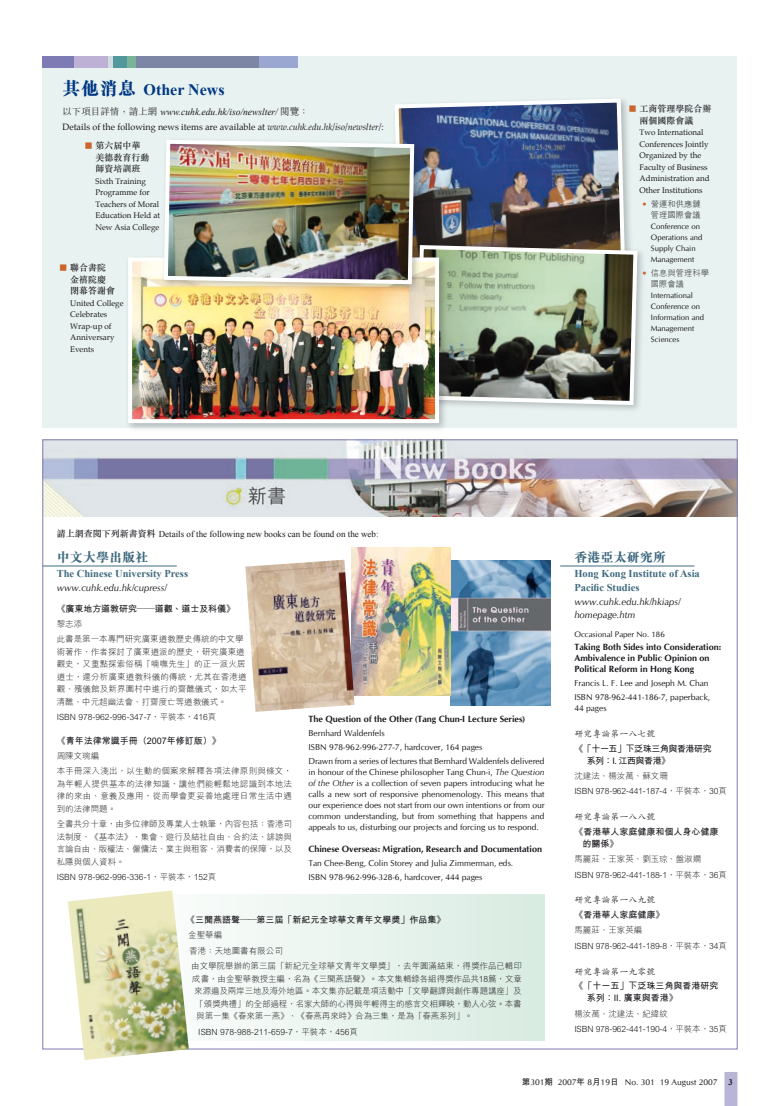
<style>
.page{position:relative;width:780px;height:1106px;background:#fff}
.page>*{position:absolute;margin:0;border:0;box-sizing:border-box;transform-origin:0 0}
.t1{font:700 16px "Times New Roman";color:#003883}
.t2{font:800 13px "M Sung";letter-spacing:.01em;color:#3f6a7f}
.t3{font:700 10.5px/14px "Times New Roman";color:#3f6a7f}
.t4{font:italic 9.5px/12.5px "CG Omega";color:#1a171c}
.t5{font:italic 9.5px "Times New Roman";color:#1a171c}
.t6{font:700 9px/11px "CG Omega";color:#1a171c}
.t7{font:700 9px/12px "M Hei";color:#1a171c}
.t8{font:9px "Palatino";color:#1a171c}
.t9{font:9px "Times New Roman";color:#1a171c}
.t10{font:500 9px/11.5px "M Sung";color:#1a171c}
.t11{font:500 9px "M Kai";color:#1a171c}
.t12{font:700 9px/12px "M Hei";letter-spacing:-.05em;color:#1a171c}
.t13{font:300 8.5px/12.5px "M Hei";color:#1a171c}
.t14{font:8.5px/11px "CG Omega";color:#1a171c}
.t15{font:300 8.5px/15.3px "M Hei";letter-spacing:.025em;color:#1a171c}
.t16{font:700 8.5px "Times New Roman";color:#1a171c}
.t17{font:300 8.3px/11px "M Hei";color:#1a171c;text-align:right}
.t18{font:8px/11.5px "Palatino";color:#1a171c}
.t19{font:8px "CG Omega";color:#1a171c}
.t20{font:7.8px/11px "CG Omega";color:#1a171c}
.s1{font-family:"M Sung";font-weight:800;font-size:18px}
.s2{font-family:"M Sung";font-weight:300;font-style:normal}
.s3{font-style:italic}
.s4{color:#cb652d}
.s5{font-family:"CG Omega";font-weight:400;color:#cb652d}
.s6{font-family:"M Sung";font-weight:500}
.s7{font-family:"M Hei";font-weight:700}
</style>
<div class="page">
<div style="left:724px;top:1071px;width:13px;height:35px;background:#b8b5d7"></div>
<div style="left:43px;top:57px;width:694px;height:371px;background:#e8f2f1"></div>
<img style="left:45px;top:441px;width:690px;height:75px">
<hr style="left:43px;top:565px;width:134px;height:1px;background:#3f6a7f">
<div style="left:74px;top:57px;width:35px;height:11px;background:#bdb2d5"></div>
<div style="left:113px;top:57px;width:14px;height:11px;background:#53999b"></div>
<div style="left:127px;top:57px;width:10px;height:11px;background:#79b498"></div>
<div style="left:137px;top:57px;width:124px;height:11px;background:#7e86a5"></div>
<div style="left:260px;top:57px;width:38px;height:11px;background:#9aa8d1"></div>
<div style="left:43px;top:57px;width:31px;height:11px;background:#7e7bb4"></div>
<div style="left:108px;top:57px;width:5px;height:11px;background:#d1dce2"></div>
<div style="left:391px;top:95px;width:242px;height:181px;background:#1a171c;opacity:.25"></div>
<img style="left:392px;top:96px;width:235px;height:145px">
<svg style="left:228px;top:894px;width:316px;height:146px"></svg>
<div style="left:412px;top:241px;width:233px;height:172px;background:#1a171c;opacity:.25"></div>
<img style="left:422px;top:243px;width:217px;height:164px">
<div style="left:125px;top:254px;width:322px;height:177px;background:#1a171c;opacity:.25"></div>
<img style="left:133px;top:262px;width:301px;height:156px">
<div style="left:128px;top:257px;width:311px;height:166px;border:4px solid #fff"></div>
<div style="left:160px;top:136px;width:262px;height:156px;background:#1a171c;opacity:.25"></div>
<img style="left:162px;top:138px;width:254px;height:148px">
<hr style="left:560px;top:565px;width:134px;height:1px;background:#3f6a7f">
<svg style="left:659px;top:855px;width:8px;height:8px"></svg>
<img style="left:451px;top:561px;width:99px;height:144px">
<img style="left:351px;top:547px;width:100px;height:149px">
<img style="left:245px;top:559px;width:109px;height:152px">
<img style="left:68px;top:890px;width:121px;height:170px">
<h1 class="t1" style="left:62px;top:79px;width:164px"><span class="s1">其他消息</span> Other News</h1>
<p class="t5" style="left:62px;top:106px;width:248px"><span class="s2">以下項目詳情，請上網</span> www.cuhk.edu.hk/iso/newslter/ <span class="s2">閱覽：</span></p>
<p class="t8" style="left:62px;top:121px;width:323px">Details of the following news items are available at <span class="s3">www.cuhk.edu.hk/iso/newslter/</span>:</p>
<p class="t10" style="left:95px;top:141px;width:55px;text-indent:-11px"><span class="s4">■</span> 第六屆中華美德教育行動師資培訓班</p>
<p class="t18" style="left:95px;top:175px;width:66px">Sixth Training<br>Programme for<br>Teachers of Moral<br>Education Held at<br>New Asia College</p>
<p class="t10" style="left:70px;top:263px;width:46px;text-indent:-11px"><span class="s4">■</span> 聯合書院金禧院慶閉幕答謝會</p>
<p class="t18" style="left:70px;top:297px;width:55px">United College<br>Celebrates<br>Wrap-up of<br>Anniversary<br>Events</p>
<p class="t10" style="left:639px;top:104px;width:73px;text-indent:-11px"><span class="s4">■</span> 工商管理學院合辦兩個國際會議</p>
<p class="t18" style="left:639px;top:127px;width:72px">Two International<br>Conferences Jointly<br>Organized by the<br>Faculty of Business<br>Administration and<br>Other Institutions</p>
<p class="t17" style="left:642px;top:198px;width:60px"><span class="s5">•</span> 營運和供應鏈管理國際會議</p>
<p class="t20" style="left:651px;top:221px;width:53px">Conference on<br>Operations and<br>Supply Chain<br>Management</p>
<p class="t17" style="left:651px;top:267px;width:60px;text-align:left;text-indent:-9px"><span class="s5">•</span> 信息與管理科學國際會議</p>
<p class="t20" style="left:651px;top:289px;width:55px">International<br>Conference on<br>Information and<br>Management<br>Sciences</p>
<p class="t9" style="left:57px;top:527px;width:323px"><span class="s6">請上網查閱下列新書資料</span> Details of the following new books can be found on the web:</p>
<h2 class="t2" style="left:57px;top:550px;width:93px">中文大學出版社</h2>
<p class="t3" style="left:57px;top:566px;width:133px">The Chinese University Press</p>
<p class="t4" style="left:57px;top:581px;width:112px">www.cuhk.edu.hk/cupress/</p>
<p class="t7" style="left:57px;top:602px;width:180px">《廣東地方道教研究──道觀、道士及科儀》</p>
<p class="t13" style="left:57px;top:616px;width:188px;line-height:15.3px">黎志添<br>此書是第一本專門研究廣東道教歷史傳統的中文學</p>
<p class="t13" style="left:57px;top:645px;width:191px">術著作，作者探討了廣東道派的歷史，研究廣東道觀史，又重點探索俗稱「喃嘸先生」的正一派火居道士，還分析廣東道教科儀的傳統，尤其在香港道觀、殯儀館及新界圍村中進行的齋醮儀式，如太平清醮、中元超幽法會、打齋度亡等道教儀式。</p>
<p class="t13" style="left:57px;top:711px;width:161px">ISBN 978-962-996-347-7，平裝本，416頁</p>
<p class="t7" style="left:57px;top:734px;width:166px">《青年法律常識手冊（2007年修訂版）》</p>
<p class="t15" style="left:57px;top:748px;width:237px">周陳文琬編<br>本手冊深入淺出，以生動的個案來解釋各項法律原則與條文，</p>
<p class="t13" style="left:57px;top:777px;width:237px;text-align:justify">為年輕人提供基本的法律知識，讓他們能輕鬆地認識到本地法律的來由、意義及應用，從而學會更妥善地處理日常生活中遇到的法律問題。</p>
<p class="t13" style="left:57px;top:818px;width:237px;text-align:justify">全書共分十章，由多位律師及專業人士執筆，內容包括：香港司法制度、《基本法》、集會、遊行及結社自由、合約法、誹謗與言論自由、版權法、僱傭法、業主與租客、消費者的保障，以及私隱與個人資料。</p>
<p class="t13" style="left:57px;top:870px;width:161px">ISBN 978-962-996-336-1，平裝本，152頁</p>
<p class="t6" style="left:308px;top:713px;width:218px">The Question of the Other (Tang Chun-I Lecture Series)</p>
<p class="t14" style="left:308px;top:726px;width:237px;line-height:13.8px">Bernhard Waldenfels<br>ISBN 978-962-996-277-7, hardcover, 164 pages<br>Drawn from a series of lectures that Bernhard Waldenfels delivered</p>
<p class="t14" style="left:308px;top:766px;width:237px;text-align:justify">in honour of the Chinese philosopher Tang Chun-i, <span class="s3">The Question of the Other</span> is a collection of seven papers introducing what he calls a new sort of responsive phenomenology. This means that our experience does not start from our own intentions or from our common understanding, but from something that happens and appeals to us, disturbing our projects and forcing us to respond.</p>
<p class="t6" style="left:308px;top:843px;width:235px">Chinese Overseas: Migration, Research and Documentation</p>
<p class="t14" style="left:308px;top:856px;width:206px;line-height:13.8px">Tan Chee-Beng, Colin Storey and Julia Zimmerman, eds.<br>ISBN 978-962-996-328-6, hardcover, 444 pages</p>
<p class="t7" style="left:186px;top:914px;width:261px">《三聞燕語聲──第三屆「新紀元全球華文青年文學獎」作品集》</p>
<p class="t13" style="left:188px;top:928px;width:335px;line-height:15.3px">金聖華編<br>香港：天地圖書有限公司<br>由文學院舉辦的第三屆「新紀元全球華文青年文學獎」，去年圓滿結束，得獎作品已輯印</p>
<p class="t13" style="left:192px;top:972px;width:331px;text-align:justify">成書，由金聖華教授主編，名為《三聞燕語聲》。本文集輯錄各組得獎作品共18篇，文章來源遍及兩岸三地及海外地區。本文集亦記載是項活動中「文學翻譯與創作專題講座」及「頒獎典禮」的全部過程，名家大師的心得與年輕得主的感言交相輝映，動人心弦。本書與第一集《春來第一燕》、《春燕再來時》合為三集，是為「春燕系列」。</p>
<p class="t13" style="left:198px;top:1025px;width:161px">ISBN 978-988-211-659-7，平裝本，456頁</p>
<h2 class="t2" style="left:574px;top:550px;width:93px">香港亞太研究所</h2>
<p class="t3" style="left:574px;top:566px;width:127px">Hong Kong Institute of Asia<br>Pacific Studies</p>
<p class="t4" style="left:574px;top:595px;width:108px">www.cuhk.edu.hk/hkiaps/ homepage.htm</p>
<p class="t19" style="left:574px;top:629px;width:92px">Occasional Paper No. 186</p>
<p class="t6" style="left:574px;top:642px;width:148px">Taking Both Sides into Consideration:<br>Ambivalence in Public Opinion on<br>Political Reform in Hong Kong</p>
<p class="t14" style="left:574px;top:676px;width:137px;line-height:13.8px">Francis L. F. Lee and Joseph M. Chan<br>ISBN 978-962-441-186-7, paperback,</p>
<p class="t14" style="left:574px;top:703px;width:34px">44 pages</p>
<p class="t11" style="left:574px;top:728px;width:82px">研究專論第一八七號</p>
<p class="t12" style="left:586px;top:742px;width:126px;text-indent:-12px">《「十一五」下泛珠三角與香港研究系列：I. 江西與香港》</p>
<p class="t13" style="left:574px;top:768px;width:154px;line-height:15.3px">沈建法、楊汝萬、蘇文珊<br>ISBN 978-962-441-187-4，平裝本，30頁</p>
<p class="t11" style="left:574px;top:812px;width:82px">研究專論第一八八號</p>
<p class="t7" style="left:582px;top:826px;width:137px;text-indent:-8px">《香港華人家庭健康和個人身心健康的關係》</p>
<p class="t13" style="left:574px;top:851px;width:154px;line-height:15.3px">馬麗莊、王家英、劉玉 、盤淑嫻<br>ISBN 978-962-441-188-1，平裝本，36頁</p>
<p class="t11" style="left:574px;top:895px;width:82px">研究專論第一八九號</p>
<p class="t7" style="left:574px;top:909px;width:91px">《香港華人家庭健康》</p>
<p class="t13" style="left:574px;top:923px;width:154px;line-height:15.3px">馬麗莊、王家英編<br>ISBN 978-962-441-189-8，平裝本，34頁</p>
<p class="t11" style="left:574px;top:966px;width:82px">研究專論第一九零號</p>
<p class="t7" style="left:586px;top:980px;width:133px;text-indent:-12px">《「十一五」下泛珠三角與香港研究系列：II. 廣東與香港》</p>
<p class="t13" style="left:574px;top:1006px;width:154px;line-height:15.3px">楊汝萬、沈建法、紀緯紋<br>ISBN 978-962-441-190-4，平裝本，35頁</p>
<p class="t14" style="left:522px;top:1077px;width:197px"><span class="s7">第</span>301<span class="s7">期</span> 2007<span class="s7">年</span> 8<span class="s7">月</span>19<span class="s7">日</span> No. 301 19 August 2007</p>
<p class="t16" style="left:728px;top:1076px;width:6px">3</p>
</div>
